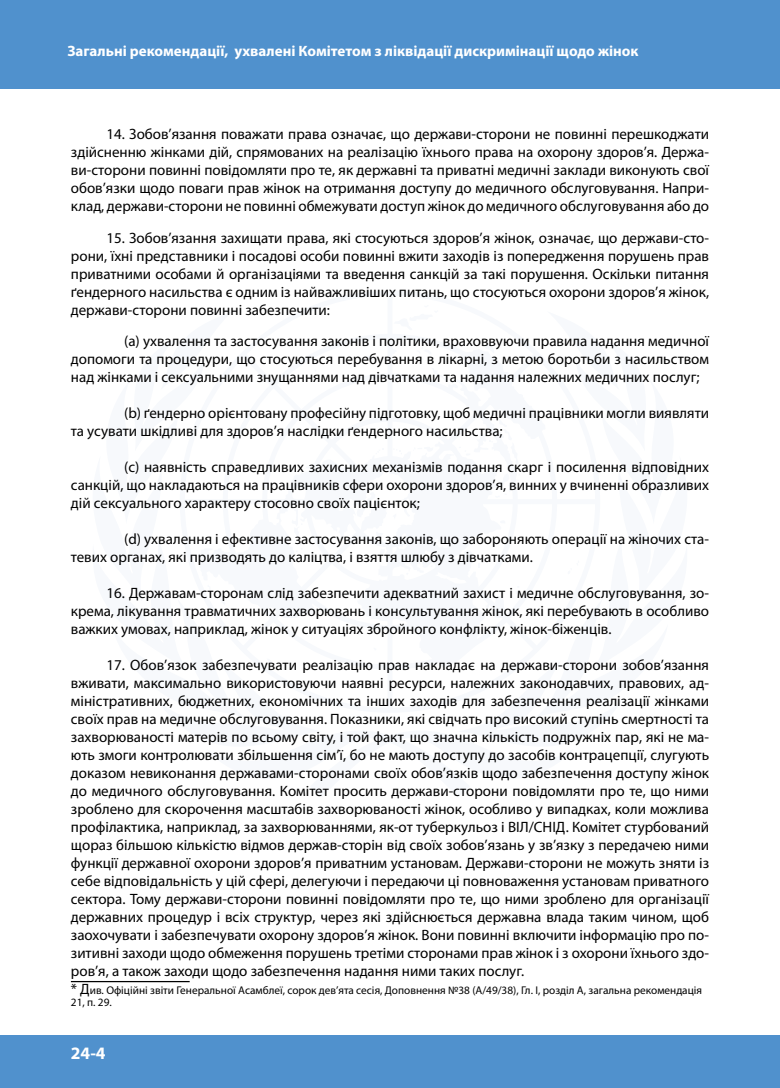
<style>
.page{position:relative;width:780px;height:1088px;background:#fff}
.page>*{position:absolute;margin:0;border:0;box-sizing:border-box;transform-origin:0 0}
.t1{font:700 17.5px "Myriad Pro";color:#fff}
.t2{font:15px/18px "Myriad Pro";color:#000;text-align:justify}
.t3{font:700 15px "Myriad Pro";color:#fff}
.t4{font:11.25px/11.2px "Myriad Pro";color:#000}
.s1{font-size:15px}
</style>
<div class="page">
<div style="left:0;top:0;width:780px;height:88px;background:#5091cd"></div>
<div style="left:0;top:1035px;width:780px;height:53px;background:#5091cd"></div>
<hr style="left:71px;top:981px;width:119px;height:1px;background:#000">
<p class="t3" style="left:67px;top:42px;width:572px">Загальні рекомендації, ухвалені Комітетом з ліквідації дискримінації щодо жінок</p>
<p class="t2" style="left:71px;top:125px;width:639px;text-indent:35px">14. Зобов’язання поважати права означає, що держави-сторони не повинні перешкоджати здійсненню жінками дій, спрямованих на реалізацію їхнього права на охорону здоров’я. Держа&shy;ви-сторони повинні повідомляти про те, як державні та приватні медичні заклади виконують свої обов’язки щодо поваги прав жінок на отримання доступу до медичного обслуговування. Напри&shy;клад, держави-сторони не повинні обмежувати доступ жінок до медичного обслуговування або до</p>
<p class="t2" style="left:71px;top:228px;width:639px;text-indent:35px">15. Зобов’язання захищати права, які стосуються здоров’я жінок, означає, що держави-сто&shy;рони, їхні представники і посадові особи повинні вжити заходів із попередження порушень прав приватними особами й організаціями та введення санкцій за такі порушення. Оскільки питання ґендерного насильства є одним із найважливіших питань, що стосуються охорони здоров’я жінок, держави-сторони повинні забезпечити:</p>
<p class="t2" style="left:71px;top:332px;width:639px;text-indent:53px">(a) ухвалення та застосування законів і політики, враховвуючи правила надання медичної допомоги та процедури, що стосуються перебування в лікарні, з метою боротьби з насильством над жінками і сексуальними знущаннями над дівчатками та надання належних медичних послуг;</p>
<p class="t2" style="left:71px;top:404px;width:639px;text-indent:53px">(b) ґендерно орієнтовану професійну підготовку, щоб медичні працівники могли виявляти та усувати шкідливі для здоров’я наслідки ґендерного насильства;</p>
<p class="t2" style="left:71px;top:458px;width:639px;text-indent:53px">(c) наявність справедливих захисних механізмів подання скарг і посилення відповідних санкцій, що накладаються на працівників сфери охорони здоров’я, винних у вчиненні образливих дій сексуального характеру стосовно своїх пацієнток;</p>
<p class="t2" style="left:71px;top:530px;width:639px;text-indent:53px">(d) ухвалення і ефективне застосування законів, що забороняють операції на жіночих ста&shy;тевих органах, які призводять до каліцтва, і взяття шлюбу з дівчатками.</p>
<p class="t2" style="left:71px;top:584px;width:639px;text-indent:35px">16. Державам-сторонам слід забезпечити адекватний захист і медичне обслуговування, зо&shy;крема, лікування травматичних захворювань і консультування жінок, які перебувають в особливо важких умовах, наприклад, жінок у ситуаціях збройного конфлікту, жінок-біженців.</p>
<p class="t2" style="left:71px;top:656px;width:639px;text-indent:35px">17. Обов’язок забезпечувати реалізацію прав накладає на держави-сторони зобов’язання вживати, максимально використовуючи наявні ресурси, належних законодавчих, правових, ад&shy;міністративних, бюджетних, економічних та інших заходів для забезпечення реалізації жінками своїх прав на медичне обслуговування. Показники, які свідчать про високий ступінь смертності та захворюваності матерів по всьому світу, і той факт, що значна кількість подружніх пар, які не ма&shy;ють змоги контролювати збільшення сім’ї, бо не мають доступу до засобів контрацепції, слугують доказом невиконання державами-сторонами своїх обов’язків щодо забезпечення доступу жінок до медичного обслуговування. Комітет просить держави-сторони повідомляти про те, що ними зроблено для скорочення масштабів захворюваності жінок, особливо у випадках, коли можлива профілактика, наприклад, за захворюваннями, як-от туберкульоз і ВІЛ/СНІД. Комітет стурбований щораз більшою кількістю відмов держав-сторін від своїх зобов’язань у зв’язку з передачею ними функції державної охорони здоров’я приватним установам. Держави-сторони не можуть зняти із себе відповідальність у цій сфері, делегуючи і передаючи ці повноваження установам приватного сектора. Тому держави-сторони повинні повідомляти про те, що ними зроблено для організації державних процедур і всіх структур, через які здійснюється державна влада таким чином, щоб заохочувати і забезпечувати охорону здоров’я жінок. Вони повинні включити інформацію про по&shy;зитивні заходи щодо обмеження порушень третіми сторонами прав жінок і з охорони їхнього здо&shy;ров’я, а також заходи щодо забезпечення надання ними таких послуг.</p>
<p class="t4" style="left:71px;top:985px;width:632px"><span class="s1">* Д</span>ив. Офіційні звіти Генеральної Асамблеї, сорок дев’ята сесія, Доповнення №38 (A/49/38), Гл. I, розділ A, загальна рекомендація<br>21, п. 29.</p>
<p class="t1" style="left:71px;top:1044px;width:36px">24-4</p>
</div>
